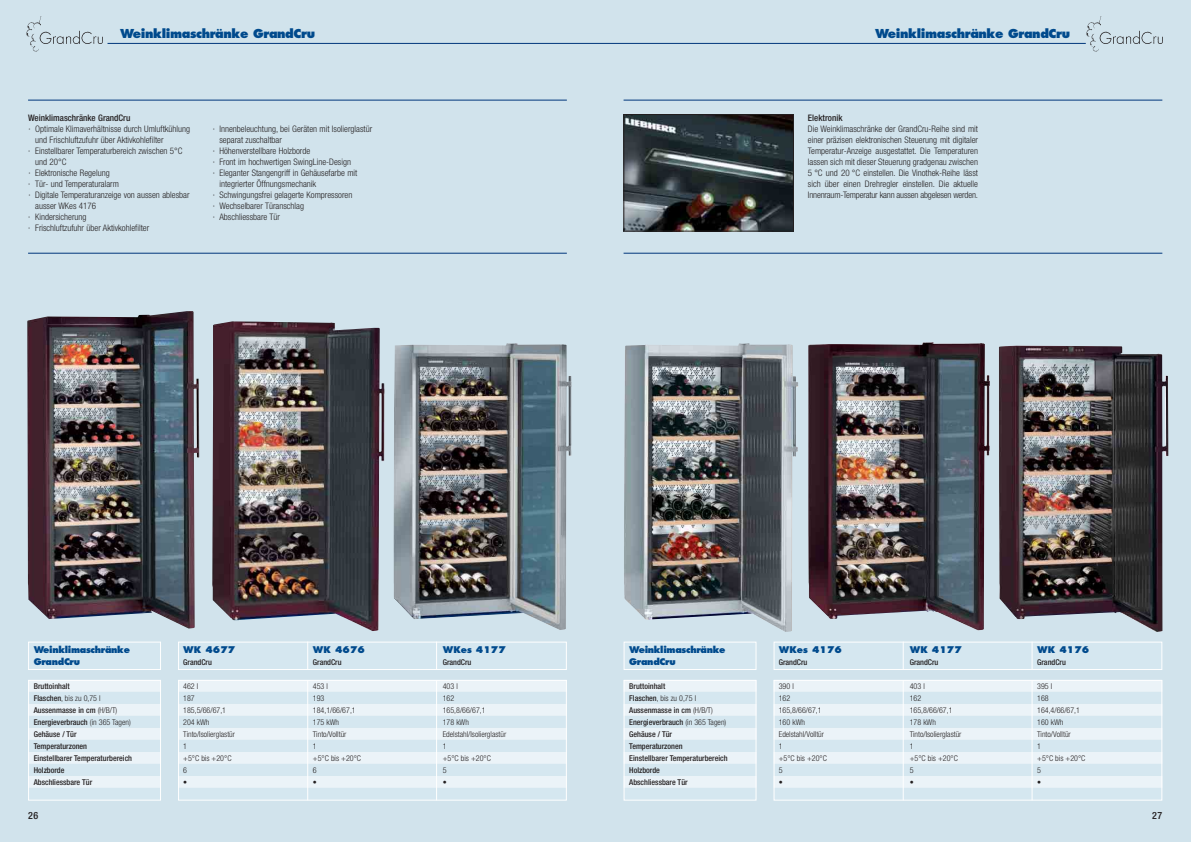
<style>
.page{position:relative;width:1191px;height:842px;background:#fff}
.page>*{position:absolute;margin:0;border:0;box-sizing:border-box;transform-origin:0 0}
.t1{font:800 12px "Futura";letter-spacing:-.035em;color:#004a8d}
.t2{font:500 condensed 10px "Helvetica Neue";color:#231f20}
.t3{font:300 condensed 9px/11px "Helvetica Neue";color:#231f20;text-align:justify}
.t4{font:800 9px/12px "Futura";letter-spacing:-.035em;color:#004a8d}
.t5{font:500 condensed 9px "Helvetica Neue";color:#231f20}
.t6{font:800 9px "Futura";color:#004a8d}
.t7{font:500 condensed 8px/12px "Helvetica Neue";color:#231f20}
.t8{font:300 condensed 8px/12px "Helvetica Neue";color:#231f20}
.s1{font-weight:300}
</style>
<div class="page">
<div style="left:0;top:1px;width:1190px;height:841px;background:#d1e3ec"></div>
<hr style="left:623px;top:100px;width:539px;height:1px;background:#00367b">
<hr style="left:28px;top:100px;width:539px;height:1px;background:#00367b">
<hr style="left:623px;top:253px;width:539px;height:1px;background:#00367b">
<hr style="left:28px;top:253px;width:539px;height:1px;background:#00367b">
<hr style="left:107px;top:43px;width:978px;height:1px;background:#00367b">
<img style="left:26px;top:16px;width:83px;height:36px">
<img style="left:1081px;top:16px;width:82px;height:36px">
<img style="left:625px;top:116px;width:166px;height:113px">
<div style="left:623px;top:114px;width:170px;height:117px;border:1px solid #231f20"></div>
<img style="left:27px;top:311px;width:172px;height:317px">
<img style="left:212px;top:321px;width:172px;height:310px">
<img style="left:393px;top:343px;width:178px;height:287px">
<img style="left:808px;top:342px;width:181px;height:288px">
<img style="left:624px;top:343px;width:174px;height:289px">
<img style="left:999px;top:346px;width:169px;height:286px">
<div style="left:28px;top:680px;width:133px;height:12px;background:#ebf3f8"></div>
<div style="left:28px;top:692px;width:133px;height:12px;background:#d5e7f0"></div>
<div style="left:28px;top:704px;width:133px;height:12px;background:#ebf3f8"></div>
<div style="left:28px;top:716px;width:133px;height:12px;background:#d5e7f0"></div>
<div style="left:28px;top:728px;width:133px;height:12px;background:#ebf3f8"></div>
<div style="left:28px;top:740px;width:133px;height:12px;background:#d5e7f0"></div>
<div style="left:28px;top:752px;width:133px;height:12px;background:#ebf3f8"></div>
<div style="left:28px;top:764px;width:133px;height:12px;background:#d5e7f0"></div>
<div style="left:28px;top:776px;width:133px;height:12px;background:#ebf3f8"></div>
<div style="left:28px;top:788px;width:133px;height:12px;background:#d5e7f0"></div>
<div style="left:28px;top:680px;width:133px;height:121px;border:1px solid #fff"></div>
<div style="left:29px;top:642px;width:131px;height:27px;background:#d5e7f0"></div>
<div style="left:28px;top:642px;width:133px;height:28px;border:1px solid #fff"></div>
<div style="left:178px;top:680px;width:389px;height:12px;background:#ebf3f8"></div>
<div style="left:178px;top:692px;width:389px;height:12px;background:#d5e7f0"></div>
<div style="left:178px;top:704px;width:389px;height:12px;background:#ebf3f8"></div>
<div style="left:178px;top:716px;width:389px;height:12px;background:#d5e7f0"></div>
<div style="left:178px;top:728px;width:389px;height:12px;background:#ebf3f8"></div>
<div style="left:178px;top:740px;width:389px;height:12px;background:#d5e7f0"></div>
<div style="left:178px;top:752px;width:389px;height:12px;background:#ebf3f8"></div>
<div style="left:178px;top:764px;width:389px;height:12px;background:#d5e7f0"></div>
<div style="left:178px;top:776px;width:389px;height:12px;background:#ebf3f8"></div>
<div style="left:178px;top:788px;width:389px;height:12px;background:#d5e7f0"></div>
<div style="left:178px;top:680px;width:389px;height:121px;border:1px solid #fff"></div>
<div style="left:178px;top:642px;width:388px;height:27px;background:#d5e7f0"></div>
<div style="left:178px;top:642px;width:389px;height:28px;border:1px solid #fff"></div>
<svg style="left:307px;top:642px;width:1px;height:28px"></svg>
<hr style="left:307px;top:680px;width:1px;height:120px;background:#fff">
<div style="left:623px;top:680px;width:133px;height:12px;background:#ebf3f8"></div>
<div style="left:623px;top:692px;width:133px;height:12px;background:#d5e7f0"></div>
<div style="left:623px;top:704px;width:133px;height:12px;background:#ebf3f8"></div>
<div style="left:623px;top:716px;width:133px;height:12px;background:#d5e7f0"></div>
<div style="left:623px;top:728px;width:133px;height:12px;background:#ebf3f8"></div>
<div style="left:623px;top:740px;width:133px;height:12px;background:#d5e7f0"></div>
<div style="left:623px;top:752px;width:133px;height:12px;background:#ebf3f8"></div>
<div style="left:623px;top:764px;width:133px;height:12px;background:#d5e7f0"></div>
<div style="left:623px;top:776px;width:133px;height:12px;background:#ebf3f8"></div>
<div style="left:623px;top:788px;width:133px;height:12px;background:#d5e7f0"></div>
<div style="left:623px;top:680px;width:133px;height:121px;border:1px solid #fff"></div>
<div style="left:624px;top:642px;width:132px;height:27px;background:#d5e7f0"></div>
<div style="left:623px;top:642px;width:133px;height:28px;border:1px solid #fff"></div>
<div style="left:773px;top:680px;width:389px;height:12px;background:#ebf3f8"></div>
<div style="left:773px;top:692px;width:389px;height:12px;background:#d5e7f0"></div>
<div style="left:773px;top:704px;width:389px;height:12px;background:#ebf3f8"></div>
<div style="left:773px;top:716px;width:389px;height:12px;background:#d5e7f0"></div>
<div style="left:773px;top:728px;width:389px;height:12px;background:#ebf3f8"></div>
<div style="left:773px;top:740px;width:389px;height:12px;background:#d5e7f0"></div>
<div style="left:773px;top:752px;width:389px;height:12px;background:#ebf3f8"></div>
<div style="left:773px;top:764px;width:389px;height:12px;background:#d5e7f0"></div>
<div style="left:773px;top:776px;width:389px;height:12px;background:#ebf3f8"></div>
<div style="left:773px;top:788px;width:389px;height:12px;background:#d5e7f0"></div>
<div style="left:773px;top:680px;width:389px;height:121px;border:1px solid #fff"></div>
<div style="left:774px;top:642px;width:387px;height:27px;background:#d5e7f0"></div>
<div style="left:773px;top:642px;width:389px;height:28px;border:1px solid #fff"></div>
<svg style="left:902px;top:642px;width:1px;height:28px"></svg>
<hr style="left:902px;top:680px;width:1px;height:120px;background:#fff">
<svg style="left:436px;top:642px;width:1px;height:28px"></svg>
<hr style="left:436px;top:680px;width:1px;height:120px;background:#fff">
<svg style="left:1031px;top:642px;width:1px;height:28px"></svg>
<hr style="left:1031px;top:680px;width:1px;height:120px;background:#fff">
<h1 class="t1" style="left:120px;top:28px;width:196px">Weinklimaschränke GrandCru</h1>
<p class="t5" style="left:28px;top:114px;width:104px">Weinklimaschränke GrandCru</p>
<p class="t3" style="left:28px;top:124px;width:163px">· Optimale Klimaverhältnisse durch Umluftkühlung</p>
<p class="t3" style="left:35px;top:135px;width:130px">und Frischluftzufuhr über Aktivkohlefilter</p>
<p class="t3" style="left:28px;top:146px;width:156px">· Einstellbarer Temperaturbereich zwischen 5°C</p>
<p class="t3" style="left:35px;top:157px;width:33px">und 20°C</p>
<p class="t3" style="left:28px;top:168px;width:83px">· Elektronische Regelung</p>
<p class="t3" style="left:28px;top:179px;width:92px">· Tür- und Temperaturalarm</p>
<p class="t3" style="left:28px;top:190px;width:163px">· Digitale Temperaturanzeige von aussen ablesbar</p>
<p class="t3" style="left:35px;top:201px;width:63px">ausser WKes 4176</p>
<p class="t3" style="left:28px;top:212px;width:60px">· Kindersicherung</p>
<p class="t3" style="left:28px;top:223px;width:123px">· Frischluftzufuhr über Aktivkohlefilter</p>
<p class="t3" style="left:213px;top:124px;width:161px">· Innenbeleuchtung, bei Geräten mit Isolierglastür</p>
<p class="t3" style="left:219px;top:135px;width:64px">separat zuschaltbar</p>
<p class="t3" style="left:213px;top:146px;width:99px">· Höhenverstellbare Holzborde</p>
<p class="t3" style="left:213px;top:157px;width:140px">· Front im hochwertigen SwingLine-Design</p>
<p class="t3" style="left:213px;top:168px;width:146px">· Eleganter Stangengriff in Gehäusefarbe mit</p>
<p class="t3" style="left:219px;top:179px;width:98px">integrierter Öffnungsmechanik</p>
<p class="t3" style="left:213px;top:190px;width:141px">· Schwingungsfrei gelagerte Kompressoren</p>
<p class="t3" style="left:213px;top:201px;width:93px">· Wechselbarer Türanschlag</p>
<p class="t3" style="left:213px;top:212px;width:69px">· Abschliessbare Tür</p>
<h1 class="t1" style="left:875px;top:28px;width:196px">Weinklimaschränke GrandCru</h1>
<p class="t5" style="left:808px;top:114px;width:36px">Elektronik</p>
<p class="t3" style="left:808px;top:124px;width:172px">Die Weinklimaschränke der GrandCru-Reihe sind mit einer präzisen elektronischen Steuerung mit digitaler Temperatur-Anzeige ausgestattet. Die Temperaturen lassen sich mit dieser Steuerung gradgenau zwischen 5 °C und 20 °C einstellen. Die Vinothek-Reihe lässt sich über einen Drehregler einstellen. Die aktuelle Innenraum-Temperatur kann aussen abgelesen werden.</p>
<p class="t4" style="left:34px;top:644px;width:98px">Weinklimaschränke<br>GrandCru</p>
<p class="t7" style="left:34px;top:681px;width:100px">Bruttoinhalt<br>Flaschen<span class="s1">, bis zu 0,75 l<br></span>Aussenmasse in cm <span class="s1">(H/B/T)<br></span>Energieverbrauch <span class="s1">(in 365 Tagen)<br></span>Gehäuse / Tür<br>Temperaturzonen<br>Einstellbarer Temperaturbereich<br>Holzborde<br>Abschliessbare Tür</p>
<p class="t4" style="left:183px;top:644px;width:54px">WK 4677</p>
<p class="t7" style="left:183px;top:657px;width:30px">GrandCru</p>
<p class="t8" style="left:183px;top:681px;width:53px">462 l<br>187<br>185,5/66/67,1<br>204 kWh<br>Tinto/Isolierglastür<br>1<br>+5°C bis +20°C<br>6<br>•</p>
<p class="t4" style="left:313px;top:644px;width:54px">WK 4676</p>
<p class="t7" style="left:313px;top:657px;width:30px">GrandCru</p>
<p class="t8" style="left:313px;top:681px;width:50px">453 l<br>193<br>184,1/66/67,1<br>175 kWh<br>Tinto/Volltür<br>1<br>+5°C bis +20°C<br>6<br>•</p>
<p class="t6" style="left:443px;top:646px;width:65px">WKes 4177</p>
<p class="t7" style="left:443px;top:657px;width:30px">GrandCru</p>
<p class="t8" style="left:443px;top:681px;width:65px">403 l<br>162<br>165,8/66/67,1<br>178 kWh<br>Edelstahl/Isolierglastür<br>1<br>+5°C bis +20°C<br>5<br>•</p>
<p class="t4" style="left:629px;top:644px;width:98px">Weinklimaschränke<br>GrandCru</p>
<p class="t7" style="left:629px;top:681px;width:100px">Bruttoinhalt<br>Flaschen<span class="s1">, bis zu 0,75 l<br></span>Aussenmasse in cm <span class="s1">(H/B/T)<br></span>Energieverbrauch <span class="s1">(in 365 Tagen)<br></span>Gehäuse / Tür<br>Temperaturzonen<br>Einstellbarer Temperaturbereich<br>Holzborde<br>Abschliessbare Tür</p>
<p class="t6" style="left:779px;top:646px;width:65px">WKes 4176</p>
<p class="t7" style="left:779px;top:657px;width:30px">GrandCru</p>
<p class="t8" style="left:779px;top:681px;width:50px">390 l<br>162<br>165,8/66/67,1<br>160 kWh<br>Edelstahl/Volltür<br>1<br>+5°C bis +20°C<br>5<br>•</p>
<p class="t4" style="left:909px;top:644px;width:54px">WK 4177</p>
<p class="t7" style="left:909px;top:657px;width:30px">GrandCru</p>
<p class="t8" style="left:909px;top:681px;width:53px">403 l<br>162<br>165,8/66/67,1<br>178 kWh<br>Tinto/Isolierglastür<br>1<br>+5°C bis +20°C<br>5<br>•</p>
<p class="t4" style="left:1037px;top:644px;width:54px">WK 4176</p>
<p class="t7" style="left:1037px;top:657px;width:30px">GrandCru</p>
<p class="t8" style="left:1037px;top:681px;width:50px">395 l<br>168<br>164,4/66/67,1<br>160 kWh<br>Tinto/Volltür<br>1<br>+5°C bis +20°C<br>5<br>•</p>
<p class="t2" style="left:28px;top:812px;width:12px">26</p>
<p class="t2" style="left:1152px;top:812px;width:12px">27</p>
</div>
